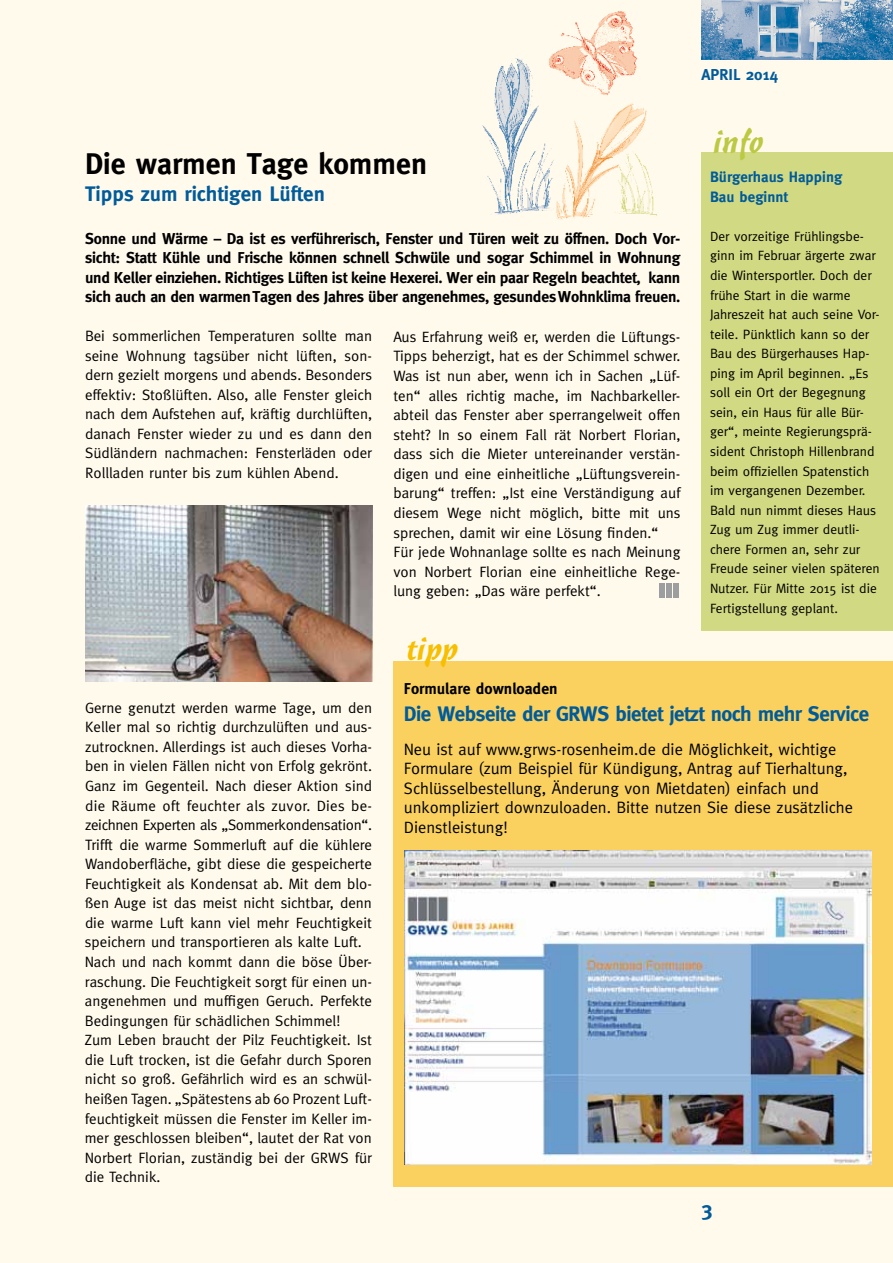
<style>
.page{position:relative;width:893px;height:1263px;background:#fffaec}
.page>*{position:absolute;margin:0;border:0;box-sizing:border-box;transform-origin:0 0}
.t1{font:33px "Cascade Script";color:#bcc942}
.t2{font:33px "Cascade Script";color:#f7bf00}
.t3{font:700 30px "Meta";color:#000}
.t4{font:700 21px "Meta";letter-spacing:-.025em;color:#005b9a}
.t5{font:700 21px "Meta";color:#005b9a}
.t6{font:16.5px/19.5px "Meta";color:#000}
.t7{font:700 15.75px/19.5px "Meta";letter-spacing:-.015em;color:#000;text-align:justify}
.t8{font:700 15.75px "Meta";color:#005b9a}
.t9{font:15px/19.5px "Meta";color:#000}
.t10{font:700 15px/19.5px "Meta";color:#005b9a}
.t11{font:13.5px/19.5px "Meta";color:#000}
</style>
<div class="page">
<img style="left:702px;top:0;width:191px;height:60px">
<div style="left:660px;top:583px;width:5px;height:15px;background:#9c9e9f"></div>
<div style="left:667px;top:583px;width:5px;height:15px;background:#9c9e9f"></div>
<div style="left:674px;top:583px;width:5px;height:15px;background:#9c9e9f"></div>
<div style="left:702px;top:153px;width:191px;height:478px;background:#d1d982"></div>
<div style="left:393px;top:662px;width:500px;height:525px;background:#fad15f"></div>
<img style="left:85px;top:505px;width:287px;height:176px">
<svg style="left:482px;top:58px;width:175px;height:162px"></svg>
<img style="left:548px;top:11px;width:89px;height:86px">
<img style="left:404px;top:850px;width:468px;height:315px">
<h2 class="t3" style="left:85px;top:146px;width:343px">Die warmen Tage kommen</h2>
<h3 class="t5" style="left:85px;top:182px;width:241px">Tipps zum richtigen Lüften</h3>
<p class="t7" style="left:85px;top:228px;width:597px">Sonne und Wärme – Da ist es verführerisch, Fenster und Türen weit zu öffnen. Doch Vor&shy;sicht: Statt Kühle und Frische können schnell Schwüle und sogar Schimmel in Wohnung und Keller einziehen. Richtiges Lüften ist keine Hexerei. Wer ein paar Regeln beachtet, kann sich auch an den warmenTagen des Jahres über angenehmes, gesundesWohnklima freuen.</p>
<p class="t9" style="left:85px;top:326px;width:289px;text-align:justify">Bei sommerlichen Temperaturen sollte man seine Wohnung tagsüber nicht lüften, son&shy;dern gezielt morgens und abends. Besonders effektiv: Stoßlüften. Also, alle Fenster gleich nach dem Aufstehen auf, kräftig durchlüften, danach Fenster wieder zu und es dann den Südländern nachmachen: Fensterläden oder Rollladen runter bis zum kühlen Abend.</p>
<p class="t9" style="left:393px;top:327px;width:289px">Aus Erfahrung weiß er, werden die Lüftungs-Tipps beherzigt, hat es der Schimmel schwer.<br>Was ist nun aber, wenn ich in Sachen „Lüf&shy;ten“ alles richtig mache, im Nachbarkeller&shy;abteil das Fenster aber sperrangelweit offen steht? In so einem Fall rät Norbert Florian, dass sich die Mieter untereinander verstän&shy;digen und eine einheitliche „Lüftungsverein&shy;barung“ treffen: „Ist eine Verständigung auf diesem Wege nicht möglich, bitte mit uns sprechen, damit wir eine Lösung finden.“ Für jede Wohnanlage sollte es nach Meinung von Norbert Florian eine einheitliche Rege&shy;lung geben: „Das wäre perfekt“.</p>
<h1 class="t2" style="left:407px;top:629px;width:54px">tipp</h1>
<p class="t8" style="left:702px;top:66px;width:78px">APRIL 2014</p>
<h1 class="t1" style="left:714px;top:122px;width:52px">info</h1>
<p class="t10" style="left:710px;top:167px;width:134px">Bürgerhaus Happing<br>Bau beginnt</p>
<p class="t11" style="left:710px;top:226px;width:171px">Der vorzeitige Frühlingsbe&shy;ginn im Februar ärgerte zwar die Wintersportler. Doch der frühe Start in die warme<br>Jahreszeit hat auch seine Vor&shy;teile. Pünktlich kann so der<br>Bau des Bürgerhauses Hap&shy;ping im April beginnen. „Es soll ein Ort der Begegnung sein, ein Haus für alle Bür&shy;ger“, meinte Regierungsprä&shy;sident Christoph Hillenbrand beim offiziellen Spatenstich im vergangenen Dezember.<br>Bald nun nimmt dieses Haus<br>Zug um Zug immer deutli&shy;chere Formen an, sehr zur<br>Freude seiner vielen späteren<br>Nutzer. Für Mitte 2015 ist die<br>Fertigstellung geplant.</p>
<p class="t9" style="left:85px;top:697px;width:289px">Gerne genutzt werden warme Tage, um den Keller mal so richtig durchzulüften und aus&shy;zutrocknen. Allerdings ist auch dieses Vorha&shy;ben in vielen Fällen nicht von Erfolg gekrönt.<br>Ganz im Gegenteil. Nach dieser Aktion sind die Räume oft feuchter als zuvor. Dies be&shy;zeichnen Experten als „Sommerkondensation“.<br>Trifft die warme Sommerluft auf die kühlere Wandoberfläche, gibt diese die gespeicherte Feuchtigkeit als Kondensat ab. Mit dem blo&shy;ßen Auge ist das meist nicht sichtbar, denn die warme Luft kann viel mehr Feuchtigkeit speichern und transportieren als kalte Luft.<br>Nach und nach kommt dann die böse Über&shy;raschung. Die Feuchtigkeit sorgt für einen un&shy;angenehmen und muffigen Geruch. Perfekte Bedingungen für schädlichen Schimmel!<br>Zum Leben braucht der Pilz Feuchtigkeit. Ist die Luft trocken, ist die Gefahr durch Sporen nicht so groß. Gefährlich wird es an schwül&shy;heißen Tagen. „Spätestens ab 60 Prozent Luft&shy;feuchtigkeit müssen die Fenster im Keller im&shy;mer geschlossen bleiben“, lautet der Rat von Norbert Florian, zuständig bei der GRWS für die Technik.</p>
<p class="t7" style="left:404px;top:679px;width:155px">Formulare downloaden</p>
<h3 class="t4" style="left:404px;top:702px;width:467px">Die Webseite der GRWS bietet jetzt noch mehr Service</h3>
<p class="t6" style="left:404px;top:739px;width:450px">Neu ist auf www.grws-rosenheim.de die Möglichkeit, wichtige Formulare (zum Beispiel für Kündigung, Antrag auf Tierhaltung, Schlüsselbestellung, Änderung von Mietdaten) einfach und unkompliziert downzuloaden. Bitte nutzen Sie diese zusätzliche Dienstleistung!</p>
<h3 class="t4" style="left:702px;top:1197px;width:13px">3</h3>
</div>
